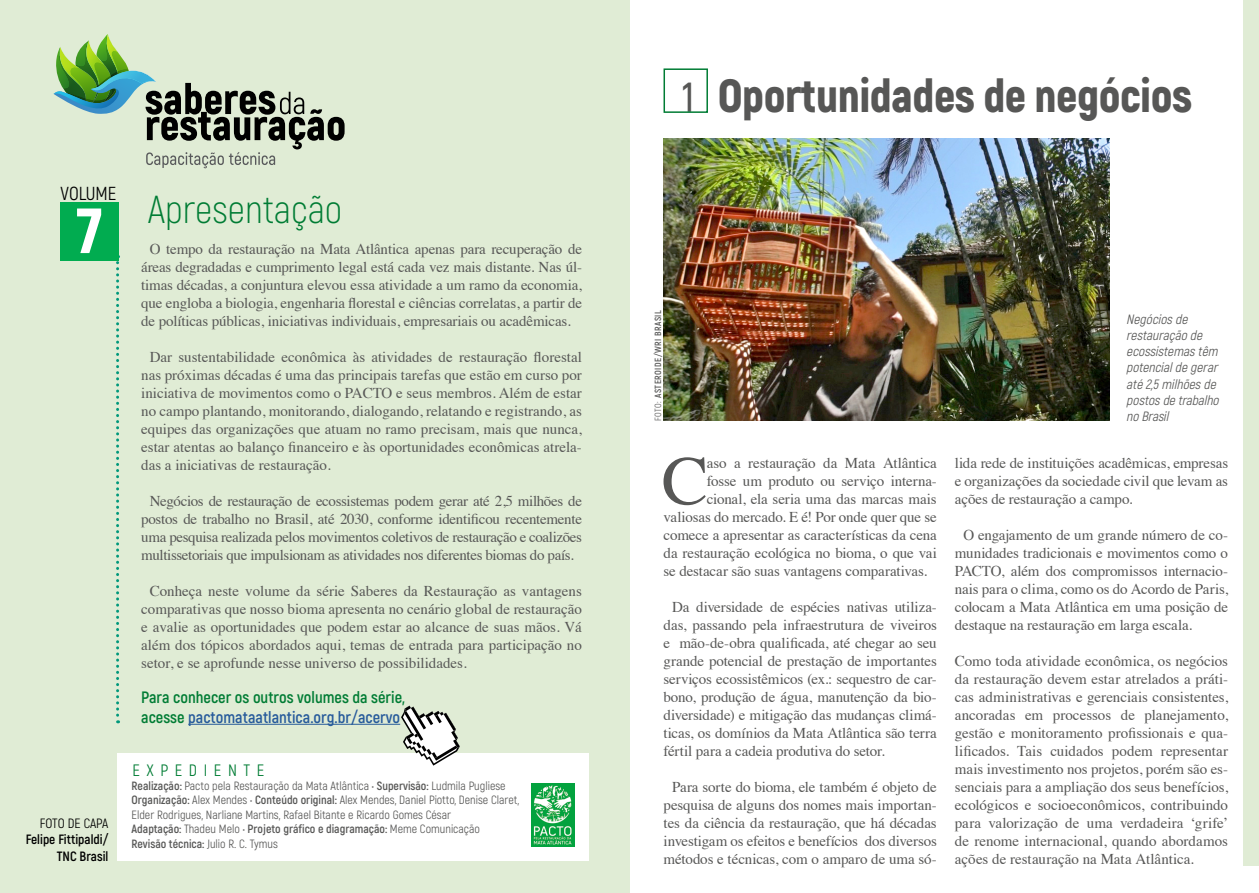
<style>
.page{position:relative;width:1259px;height:893px;background:#fff}
.page>*{position:absolute;margin:0;border:0;box-sizing:border-box;transform-origin:0 0}
.t1{font:69.45px "Times";color:#575756}
.t2{font:900 63.6px "Akrobat";color:#fff}
.t3{font:900 46.5px "Akrobat";letter-spacing:-.01em;color:#575756}
.t4{font:300 39px "Akrobat";color:#007c34}
.t5{font:18.9px "Akrobat";color:#000}
.t6{font:700 16.5px/19.8px "Akrobat";color:#007c34}
.t7{font:16.5px "Akrobat";letter-spacing:.4em;color:#007c34}
.t8{font:15px/18px "Times";letter-spacing:-.01em;color:#575756;text-align:justify}
.t9{font:italic 13.5px/16.2px "Akrobat";color:#575756}
.t10{font:700 13.5px/16.2px "Akrobat";color:#000;text-align:right}
.t11{font:13.5px "Akrobat";color:#000}
.t12{font:12px/14.4px "Akrobat";color:#575756}
.t13{font:700 9px "Akrobat";letter-spacing:.05em;color:#575756}
.s1{color:#275b9b}
.s2{font-weight:700}
.s3{font-weight:600;font-size:42px}
.s4{font-weight:400}
</style>
<div class="page">
<img style="left:663px;top:138px;width:446px;height:283px">
<div style="left:0;top:0;width:629px;height:893px;background:#e0ecd5"></div>
<div style="left:1243px;top:0;width:16px;height:865px;background:#e0ecd5"></div>
<svg style="left:54px;top:34px;width:290px;height:134px"></svg>
<svg style="left:116px;top:260px;width:3px;height:463px"></svg>
<div style="left:663px;top:68px;width:45px;height:45px;border:2px solid #007c34"></div>
<div style="left:118px;top:753px;width:471px;height:107px;background:#fff"></div>
<img style="left:531px;top:783px;width:44px;height:63px">
<hr style="left:188px;top:724px;width:212px;height:1px;background:#275b9b">
<svg style="left:401px;top:706px;width:59px;height:60px"></svg>
<div style="left:61px;top:202px;width:58px;height:58px;background:#01ac50"></div>
<p class="t5" style="left:61px;top:182px;width:57px">VOLUME</p>
<h2 class="t2" style="left:78px;top:190px;width:26px">7</h2>
<p class="t11" style="left:40px;top:815px;width:70px">FOTO DE CAPA</p>
<p class="t10" style="left:26px;top:831px;width:84px">Felipe Fittipaldi/<br>TNC Brasil</p>
<h3 class="t4" style="left:148px;top:187px;width:196px">Apresentação</h3>
<p class="t8" style="left:141px;top:238px;width:442px;text-indent:9px">O tempo da restauração na Mata Atlântica apenas para recuperação de áreas degradadas e cumprimento legal está cada vez mais distante. Nas úl&shy;timas décadas, a conjuntura elevou essa atividade a um ramo da economia, que engloba a biologia, engenharia florestal e ciências correlatas, a partir de de políticas públicas, iniciativas individuais, empresariais ou acadêmicas.</p>
<p class="t8" style="left:141px;top:346px;width:442px;text-indent:9px">Dar sustentabilidade econômica às atividades de restauração florestal nas próximas décadas é uma das principais tarefas que estão em curso por iniciativa de movimentos como o PACTO e seus membros. Além de estar no campo plantando, monitorando, dialogando, relatando e registrando, as equipes das organizações que atuam no ramo precisam, mais que nunca, estar atentas ao balanço financeiro e às oportunidades econômicas atrela&shy;das a iniciativas de restauração.</p>
<p class="t8" style="left:141px;top:490px;width:442px;text-align:center">Negócios de restauração de ecossistemas podem gerar até 2,5 milhões de postos de trabalho no Brasil, até 2030, conforme identificou recentemente uma pesquisa realizada pelos movimentos coletivos de restauração e coalizões multissetoriais que impulsionam as atividades nos diferentes biomas do país.</p>
<p class="t8" style="left:141px;top:580px;width:442px;text-indent:9px">Conheça neste volume da série Saberes da Restauração as vantagens comparativas que nosso bioma apresenta no cenário global de restauração e avalie as oportunidades que podem estar ao alcance de suas mãos. Vá além dos tópicos abordados aqui, temas de entrada para participação no setor, e se aprofunde nesse universo de possibilidades.</p>
<p class="t6" style="left:141px;top:687px;width:265px">Para conhecer os outros volumes da série, acesse <span class="s1">pactomataatlantica.org.br/acervo</span></p>
<p class="t7" style="left:132px;top:760px;width:133px">EXPEDIENTE</p>
<p class="t12" style="left:132px;top:779px;width:389px"><span class="s2">Realização:</span> Pacto pela Restauração da Mata Atlântica • <span class="s2">Supervisão:</span> Ludmila Pugliese <span class="s2">Organização:</span> Alex Mendes • <span class="s2">Conteúdo original:</span> Alex Mendes, Daniel Piotto, Denise Claret, Elder Rodrigues, Narliane Martins, Rafael Bitante e Ricardo Gomes César<br><span class="s2">Adaptação:</span> Thadeu Melo • <span class="s2">Projeto gráfico e diagramação:</span> Meme Comunicação<br><span class="s2">Revisão técnica:</span> Julio R. C. Tymus</p>
<h3 class="t3" style="left:682px;top:66px;width:511px"><span class="s3">1</span> Oportunidades de negócios</h3>
<p class="t13" style="left:652px;top:421px;width:112px;rotate:-90deg"><span class="s4">FOTO:</span> ASTEROIDE/WRI BRASIL</p>
<p class="t9" style="left:1126px;top:311px;width:97px">Negóciosde restauraçãode ecossistemastêm potencialdegerar até2,5milhõesde postosdetrabalho noBrasil</p>
<h1 class="t1" style="left:662px;top:416px;width:48px">C</h1>
<p class="t8" style="left:706px;top:453px;width:232px">aso a restauração da Mata Atlântica</p>
<p class="t8" style="left:706px;top:471px;width:232px">fosse um produto ou serviço interna-</p>
<p class="t8" style="left:706px;top:489px;width:232px">cional, ela seria uma das marcas mais</p>
<p class="t8" style="left:663px;top:507px;width:275px">valiosas do mercado. E é! Por onde quer que se</p>
<p class="t8" style="left:663px;top:525px;width:275px">comece a apresentar as características da cena</p>
<p class="t8" style="left:663px;top:543px;width:275px">da restauração ecológica no bioma, o que vai</p>
<p class="t8" style="left:663px;top:561px;width:265px">se destacar são suas vantagens comparativas.</p>
<p class="t8" style="left:663px;top:597px;width:275px;text-indent:9px">Da diversidade de espécies nativas utiliza&shy;das, passando pela infraestrutura de viveiros e mão-de-obra qualificada, até chegar ao seu grande potencial de prestação de importantes serviços ecossistêmicos (ex.: sequestro de car&shy;bono, produção de água, manutenção da bio&shy;diversidade) e mitigação das mudanças climá&shy;ticas, os domínios da Mata Atlântica são terra fértil para a cadeia produtiva do setor.</p>
<p class="t8" style="left:663px;top:777px;width:275px;text-align:center">Para sorte do bioma, ele também é objeto de pesquisa de alguns dos nomes mais importan&shy;tes da ciência da restauração, que há décadas investigam os efeitos e benefícios dos diversos métodos e técnicas, com o amparo de uma só-</p>
<p class="t8" style="left:955px;top:453px;width:275px">lida rede de instituições acadêmicas, empresas e organizações da sociedade civil que levam as ações de restauração a campo.</p>
<p class="t8" style="left:955px;top:525px;width:275px;text-indent:9px">O engajamento de um grande número de co&shy;munidades tradicionais e movimentos como o PACTO, além dos compromissos internacio&shy;nais para o clima, como os do Acordo de Paris, colocam a Mata Atlântica em uma posição de destaque na restauração em larga escala.</p>
<p class="t8" style="left:955px;top:651px;width:275px">Como toda atividade econômica, os negócios da restauração devem estar atrelados a práti&shy;cas administrativas e gerenciais consistentes, ancoradas em processos de planejamento, gestão e monitoramento profissionais e qua&shy;lificados. Tais cuidados podem representar mais investimento nos projetos, porém são es&shy;senciais para a ampliação dos seus benefícios, ecológicos e socioeconômicos, contribuindo para valorização de uma verdadeira ‘grife’ de renome internacional, quando abordamos ações de restauração na Mata Atlântica.</p>
</div>
